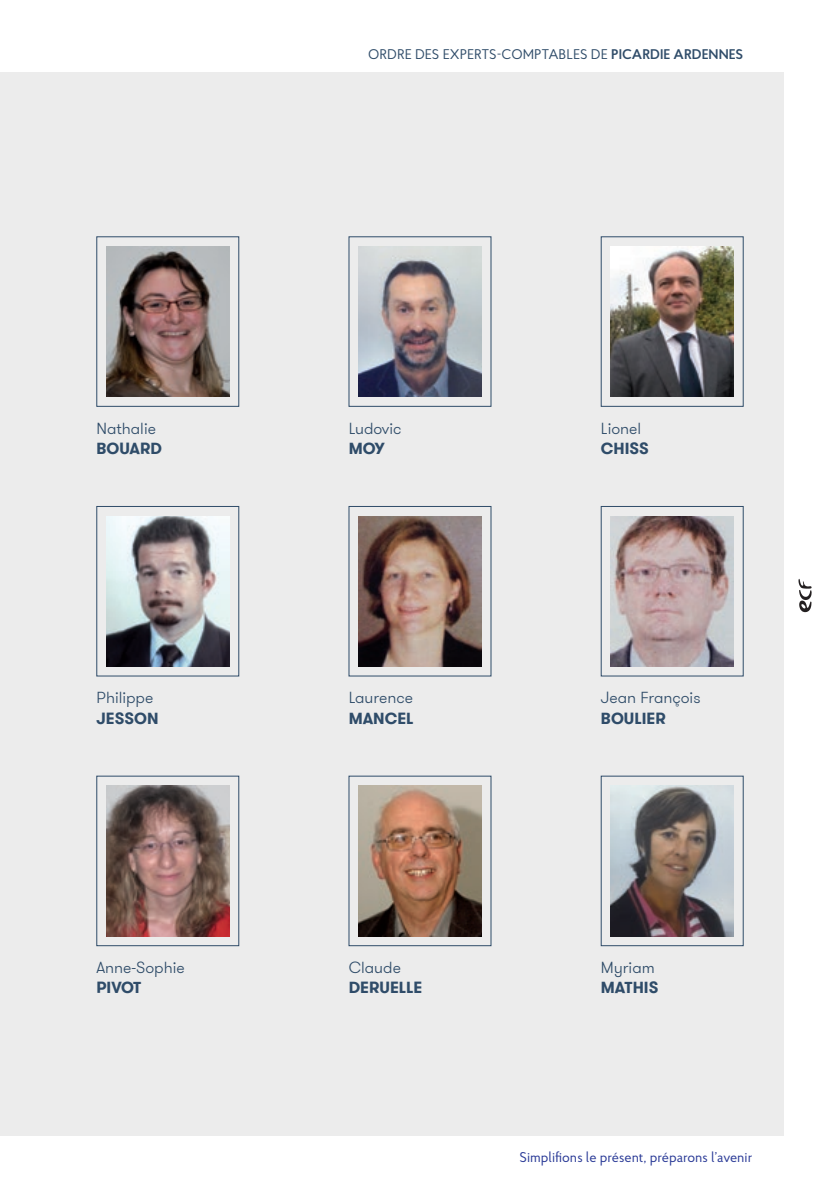
<style>
.page{position:relative;width:840px;height:1191px;background:#fff}
.page>*{position:absolute;margin:0;border:0;box-sizing:border-box;transform-origin:0 0}
.PRÉNOMS{font:300 16px "GT Walsheim";color:#2f4c69}
.NOMS{font:700 16px "GT Walsheim";color:#2f4c69}
.t1{font:14.2px "Proba Pro";color:#2b3b97}
.t2{font:14px "Proba Pro";color:#2f4c69}
.t3{font:600 14px "Proba Pro";color:#2f4c69}
.s1{font-weight:600}
</style>
<div class="page">
<div style="left:0;top:72px;width:782px;height:1064px;background:#ececec"></div>
<svg style="left:96px;top:236px;width:143px;height:171px"></svg>
<svg style="left:348px;top:236px;width:143px;height:171px"></svg>
<img style="left:600px;top:236px;width:143px;height:171px">
<svg style="left:348px;top:775px;width:143px;height:171px"></svg>
<svg style="left:600px;top:775px;width:143px;height:171px"></svg>
<svg style="left:96px;top:775px;width:143px;height:171px"></svg>
<svg style="left:348px;top:506px;width:143px;height:170px"></svg>
<svg style="left:600px;top:506px;width:143px;height:170px"></svg>
<svg style="left:96px;top:506px;width:143px;height:170px"></svg>
<svg style="left:798px;top:579px;width:13px;height:33px"></svg>
<p class="t2" style="left:368px;top:45px;width:251px">ORDRE DES EXPERTS-COMPTABLES DE <span class="s1">PICARDIE</span></p>
<p class="t3" style="left:673px;top:45px;width:10px">ARDENNES</p>
<p class="PRÉNOMS" style="left:96px;top:418px;width:61px">Nathalie</p>
<p class="NOMS" style="left:96px;top:438px;width:67px">BOUARD</p>
<p class="PRÉNOMS" style="left:348px;top:418px;width:54px">Ludovic</p>
<p class="NOMS" style="left:348px;top:438px;width:38px">MOY</p>
<p class="PRÉNOMS" style="left:600px;top:418px;width:42px">Lionel</p>
<p class="NOMS" style="left:600px;top:438px;width:49px">CHISS</p>
<p class="PRÉNOMS" style="left:96px;top:687px;width:58px">Philippe</p>
<p class="NOMS" style="left:96px;top:707px;width:63px">JESSON</p>
<p class="PRÉNOMS" style="left:348px;top:687px;width:66px">Laurence</p>
<p class="NOMS" style="left:348px;top:707px;width:66px">MANCEL</p>
<p class="PRÉNOMS" style="left:600px;top:687px;width:101px">Jean François</p>
<p class="NOMS" style="left:600px;top:707px;width:66px">BOULIER</p>
<p class="PRÉNOMS" style="left:96px;top:957px;width:90px">Anne-Sophie</p>
<p class="NOMS" style="left:96px;top:977px;width:46px">PIVOT</p>
<p class="PRÉNOMS" style="left:348px;top:957px;width:54px">Claude</p>
<p class="NOMS" style="left:348px;top:977px;width:75px">DERUELLE</p>
<p class="PRÉNOMS" style="left:600px;top:957px;width:55px">Myriam</p>
<p class="NOMS" style="left:600px;top:977px;width:59px">MATHIS</p>
<p class="t1" style="left:519px;top:1148px;width:234px">Simplifions le présent, préparons l’avenir</p>
</div>
